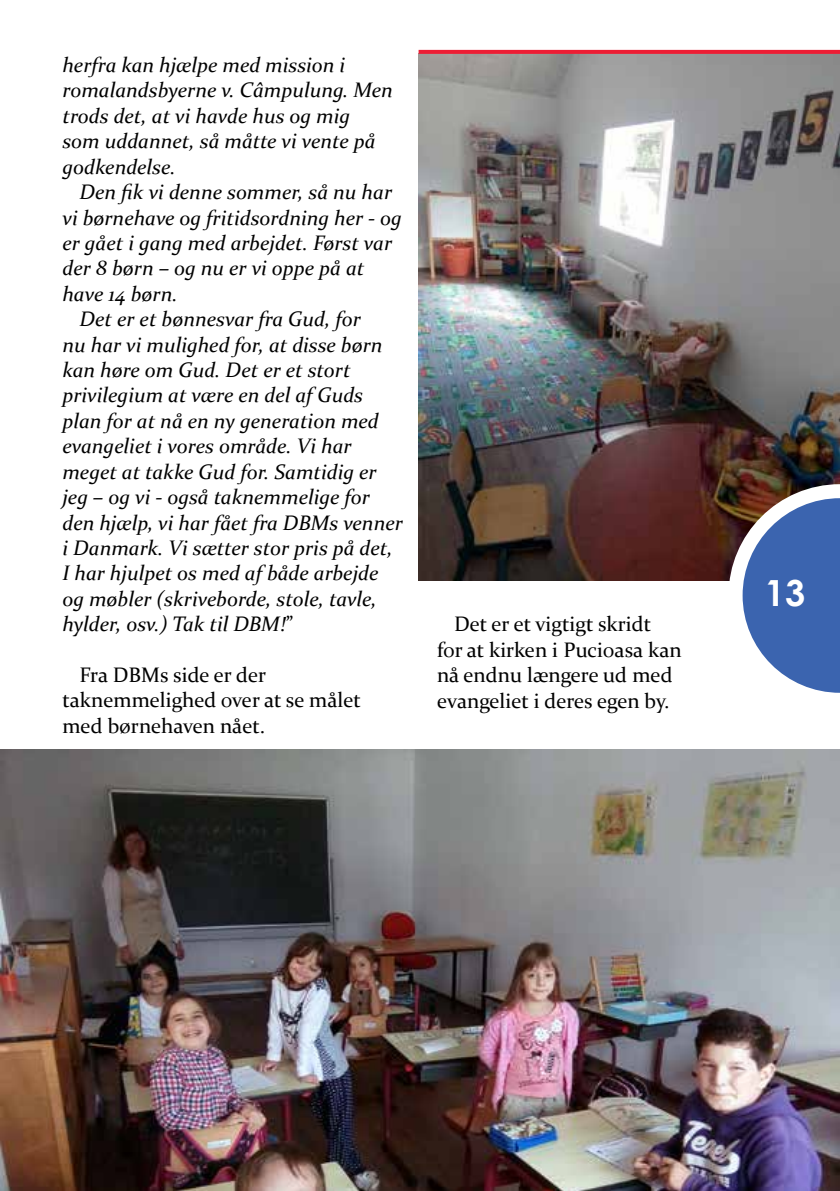
<style>
.page{position:relative;width:840px;height:1191px;background:#fff}
.page>*{position:absolute;margin:0;border:0;box-sizing:border-box;transform-origin:0 0}
.t1{font:700 36px "Century Gothic";color:#fff}
.t2{font:italic 21px/25.4px "Constantia";color:#000}
.t3{font:21px/25.4px "Constantia";color:#000}
.s1{font-style:normal}
</style>
<div class="page">
<img style="left:418px;top:54px;width:421px;height:526px">
<svg style="left:724px;top:484px;width:115px;height:209px"></svg>
<svg style="left:418px;top:50px;width:421px;height:4px;fill:#ed1d34"></svg>
<img style="left:0;top:749px;width:839px;height:442px">
<p class="t2" style="left:62px;top:51px;width:332px">herfra kan hjælpe med mission i romalandsbyerne v. Câmpulung. Men trods det, at vi havde hus og mig<br>som uddannet, så måtte vi vente på godkendelse.</p>
<p class="t2" style="left:79px;top:178px;width:314px">Den fik vi denne sommer, så nu har</p>
<p class="t2" style="left:62px;top:204px;width:341px">vi børnehave og fritidsordning her - og</p>
<p class="t2" style="left:62px;top:229px;width:331px">er gået i gang med arbejdet. Først var</p>
<p class="t2" style="left:62px;top:254px;width:303px">der 8 børn – og nu er vi oppe på at</p>
<p class="t2" style="left:62px;top:280px;width:117px">have 14 børn.</p>
<p class="t2" style="left:79px;top:305px;width:283px">Det er et bønnesvar fra Gud, for</p>
<p class="t2" style="left:62px;top:331px;width:321px">nu har vi mulighed for, at disse børn</p>
<p class="t2" style="left:62px;top:356px;width:289px">kan høre om Gud. Det er et stort</p>
<p class="t2" style="left:62px;top:382px;width:302px">privilegium at være en del af Guds</p>
<p class="t2" style="left:62px;top:407px;width:318px">plan for at nå en ny generation med</p>
<p class="t2" style="left:62px;top:432px;width:290px">evangeliet i vores område. Vi har</p>
<p class="t2" style="left:62px;top:458px;width:315px">meget at takke Gud for. Samtidig er</p>
<p class="t2" style="left:62px;top:483px;width:309px">jeg – og vi - også taknemmelige for</p>
<p class="t2" style="left:62px;top:509px;width:342px">den hjælp, vi har fået fra DBMs venner</p>
<p class="t2" style="left:62px;top:534px;width:332px">i Danmark. Vi sætter stor pris på det,</p>
<p class="t2" style="left:62px;top:559px;width:317px">I har hjulpet os med af både arbejde</p>
<p class="t2" style="left:62px;top:585px;width:316px">og møbler (skriveborde, stole, tavle,</p>
<p class="t2" style="left:62px;top:610px;width:232px">hylder, osv.) Tak til DBM!<span class="s1">”</span></p>
<p class="t3" style="left:62px;top:661px;width:300px;text-indent:17px">Fra DBMs side er der taknemmelighed over at se målet med børnehaven nået.</p>
<p class="t3" style="left:437px;top:610px;width:246px;text-indent:17px">Det er et vigtigt skridt for at kirken i Pucioasa kan nå endnu længere ud med evangeliet i deres egen by.</p>
<h1 class="t1" style="left:764px;top:565px;width:42px">13</h1>
</div>
